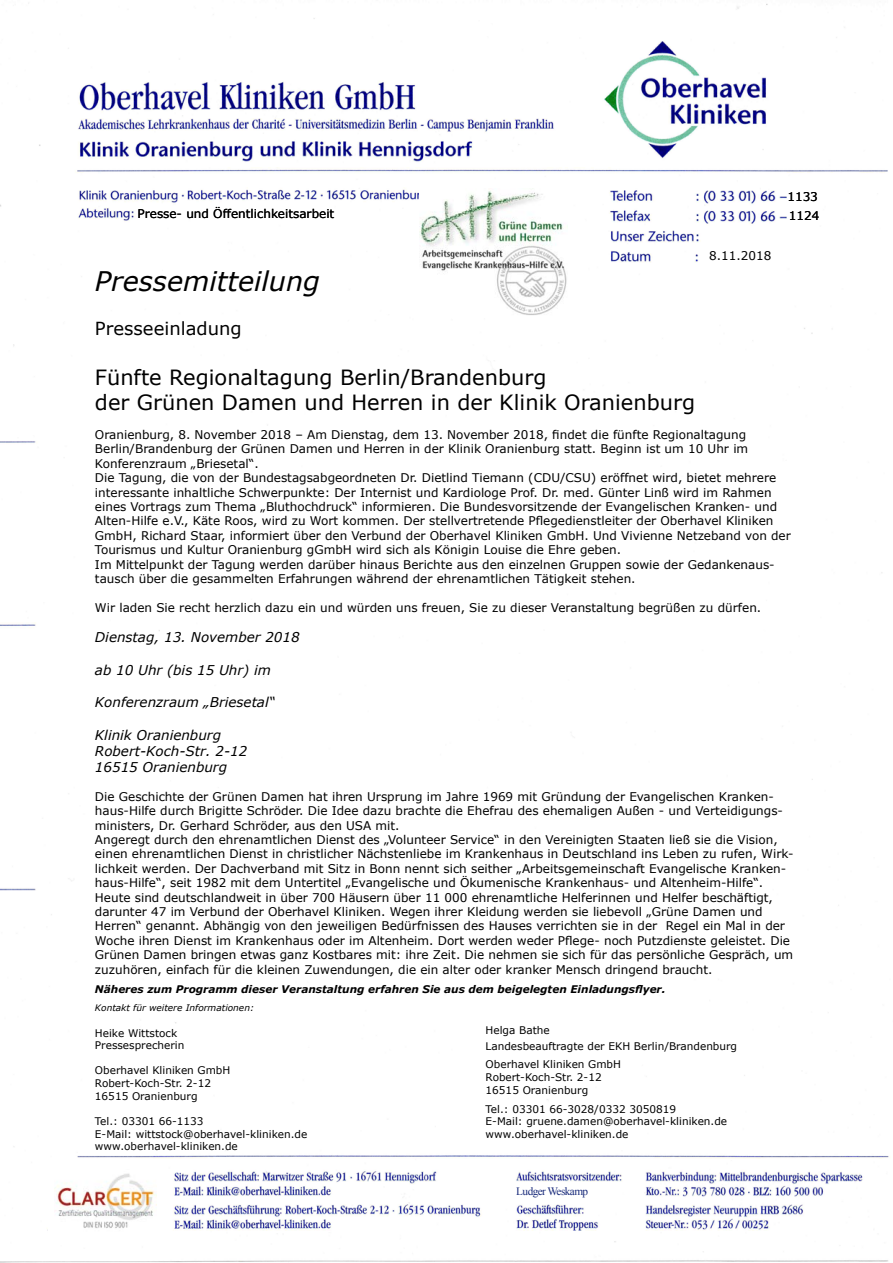
<style>
.page{position:relative;width:893px;height:1263px;background:#fff}
.page>*{position:absolute;margin:0;border:0;box-sizing:border-box;transform-origin:0 0}
.t1{font:italic 27px "Verdana";color:#000}
.t2{font:21px/25.2px "Verdana";color:#000}
.t3{font:18px "Verdana";color:#000}
.t4{font:italic 13.5px/16.2px "Verdana";color:#000}
.t5{font:12px/14.4px "Verdana";color:#000}
.t6{font:11.25px "Times New Roman";letter-spacing:-.05em;color:#182a7a}
.t7{font:10.5px/12.6px "Verdana";color:#000}
.t8{font:italic 700 10.5px "Verdana";color:#000}
.t9{font:italic 9px "Verdana";color:#000}
</style>
<div class="page">
<img style="left:0;top:4px;width:889px;height:1259px">
<img style="left:420px;top:188px;width:148px;height:130px">
<div style="left:515px;top:1183px;width:89px;height:16px;background:#fff"></div>
<div style="left:48px;top:1163px;width:116px;height:81px;background:#fff"></div>
<img style="left:56px;top:1173px;width:100px;height:55px">
<p class="t5" style="left:137px;top:206px;width:198px">Presse- und Öffentlichkeitsarbeit</p>
<p class="t5" style="left:709px;top:248px;width:64px">8.11.2018</p>
<p class="t5" style="left:787px;top:187px;width:33px;line-height:18.8px">1133<br>1124</p>
<h1 class="t1" style="left:95px;top:263px;width:226px">Pressemitteilung</h1>
<h3 class="t3" style="left:95px;top:316px;width:148px">Presseeinladung</h3>
<h2 class="t2" style="left:95px;top:365px;width:602px">Fünfte Regionaltagung Berlin/Brandenburg<br>der Grünen Damen und Herren in der Klinik Oranienburg</h2>
<p class="t5" style="left:95px;top:427px;width:697px">Oranienburg, 8. November 2018 – Am Dienstag, dem 13. November 2018, findet die fünfte Regionaltagung Berlin/Brandenburg der Grünen Damen und Herren in der Klinik Oranienburg statt. Beginn ist um 10 Uhr im Konferenzraum „Briesetal“.<br>Die Tagung, die von der Bundestagsabgeordneten Dr. Dietlind Tiemann (CDU/CSU) eröffnet wird, bietet mehrere interessante inhaltliche Schwerpunkte: Der Internist und Kardiologe Prof. Dr. med. Günter Linß wird im Rahmen eines Vortrags zum Thema „Bluthochdruck“ informieren. Die Bundesvorsitzende der Evangelischen Kranken- und Alten-Hilfe e.V., Käte Roos, wird zu Wort kommen. Der stellvertretende Pflegedienstleiter der Oberhavel Kliniken GmbH, Richard Staar, informiert über den Verbund der Oberhavel Kliniken GmbH. Und Vivienne Netzeband von der Tourismus und Kultur Oranienburg gGmbH wird sich als Königin Louise die Ehre geben.<br>Im Mittelpunkt der Tagung werden darüber hinaus Berichte aus den einzelnen Gruppen sowie der Gedankenaus&shy;tausch über die gesammelten Erfahrungen während der ehrenamtlichen Tätigkeit stehen.</p>
<p class="t5" style="left:95px;top:600px;width:668px">Wir laden Sie recht herzlich dazu ein und würden uns freuen, Sie zu dieser Veranstaltung begrüßen zu dürfen.</p>
<p class="t4" style="left:95px;top:629px;width:206px">Dienstag, 13. November 2018</p>
<p class="t4" style="left:95px;top:662px;width:177px">ab 10 Uhr (bis 15 Uhr) im</p>
<p class="t4" style="left:95px;top:694px;width:182px">Konferenzraum „Briesetal“</p>
<p class="t4" style="left:95px;top:726px;width:154px">Klinik Oranienburg<br>Robert-Koch-Str. 2-12<br>16515 Oranienburg</p>
<p class="t5" style="left:95px;top:789px;width:700px">Die Geschichte der Grünen Damen hat ihren Ursprung im Jahre 1969 mit Gründung der Evangelischen Kranken&shy;haus-Hilfe durch Brigitte Schröder. Die Idee dazu brachte die Ehefrau des ehemaligen Außen - und Verteidigungs&shy;ministers, Dr. Gerhard Schröder, aus den USA mit.<br>Angeregt durch den ehrenamtlichen Dienst des „Volunteer Service“ in den Vereinigten Staaten ließ sie die Vision, einen ehrenamtlichen Dienst in christlicher Nächstenliebe im Krankenhaus in Deutschland ins Leben zu rufen, Wirk&shy;lichkeit werden. Der Dachverband mit Sitz in Bonn nennt sich seither „Arbeitsgemeinschaft Evangelische Kranken&shy;haus-Hilfe“, seit 1982 mit dem Untertitel „Evangelische und Ökumenische Krankenhaus- und Altenheim-Hilfe“.<br>Heute sind deutschlandweit in über 700 Häusern über 11 000 ehrenamtliche Helferinnen und Helfer beschäftigt, darunter 47 im Verbund der Oberhavel Kliniken. Wegen ihrer Kleidung werden sie liebevoll „Grüne Damen und Herren“ genannt. Abhängig von den jeweiligen Bedürfnissen des Hauses verrichten sie in der Regel ein Mal in der Woche ihren Dienst im Krankenhaus oder im Altenheim. Dort werden weder Pflege- noch Putzdienste geleistet. Die Grünen Damen bringen etwas ganz Kostbares mit: ihre Zeit. Die nehmen sie sich für das persönliche Gespräch, um zuzuhören, einfach für die kleinen Zuwendungen, die ein alter oder kranker Mensch dringend braucht.</p>
<p class="t8" style="left:95px;top:982px;width:572px">Näheres zum Programm dieser Veranstaltung erfahren Sie aus dem beigelegten Einladungsflyer.</p>
<p class="t9" style="left:95px;top:1002px;width:161px">Kontakt für weitere Informationen:</p>
<p class="t7" style="left:95px;top:1026px;width:91px">Heike Wittstock<br>Pressesprecherin</p>
<p class="t7" style="left:95px;top:1064px;width:137px">Oberhavel Kliniken GmbH<br>Robert-Koch-Str. 2-12<br>16515 Oranienburg</p>
<p class="t7" style="left:95px;top:1115px;width:214px">Tel.: 03301 66-1133<br>E-Mail: wittstock@oberhavel-kliniken.de www.oberhavel-kliniken.de</p>
<p class="t7" style="left:486px;top:1022px;width:253px;line-height:15.6px">Helga Bathe<br>Landesbeauftragte der EKH Berlin/Brandenburg</p>
<p class="t7" style="left:486px;top:1058px;width:137px">Oberhavel Kliniken GmbH<br>Robert-Koch-Str. 2-12<br>16515 Oranienburg</p>
<p class="t7" style="left:486px;top:1102px;width:243px">Tel.: 03301 66-3028/0332 3050819<br>E-Mail: gruene.damen@oberhavel-kliniken.de www.oberhavel-kliniken.de</p>
<p class="t6" style="left:517px;top:1182px;width:66px">Michael Garske</p>
<p class="t6" style="left:516px;top:1183px;width:73px">Ludger Weskamp</p>
</div>
